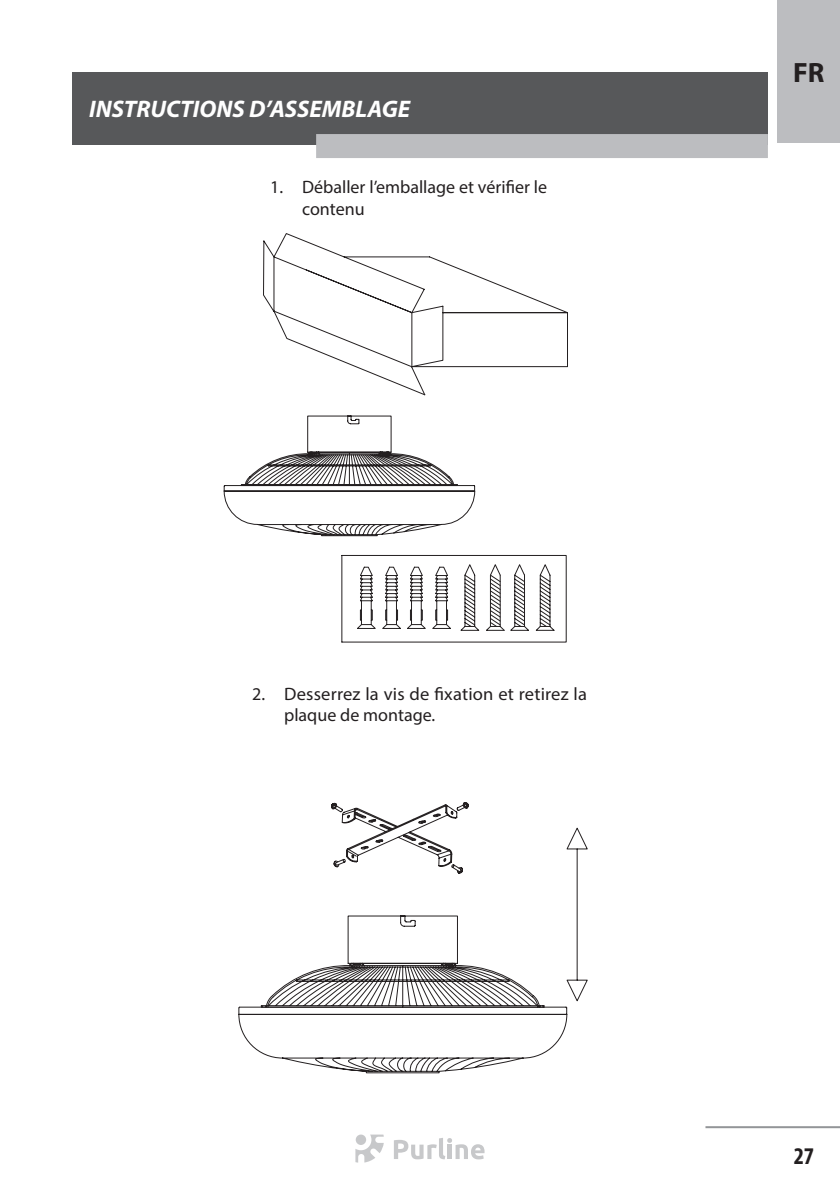
<style>
.page{position:relative;width:840px;height:1191px;background:#fff}
.page>*{position:absolute;margin:0;border:0;box-sizing:border-box;transform-origin:0 0}
.t1{font:700 28px "Myriad Pro";color:#231f20}
.t2{font:italic 700 24px "Myriad Pro";color:#fff}
.t3{font:700 condensed 24px "Myriad Pro";color:#231f20}
.t4{font:18px/21.6px "Myriad Pro";color:#231f20}
</style>
<div class="page">
<div style="left:777px;top:0;width:62px;height:143px;background:#bcbdc0"></div>
<hr style="left:705px;top:1126px;width:134px;height:2px;background:#939598">
<svg style="left:394px;top:1138px;width:90px;height:21px"></svg>
<svg style="left:355px;top:1134px;width:28px;height:28px"></svg>
<div style="left:355px;top:1134px;width:11px;height:11px;background:#c7c8ca;border-radius:50%"></div>
<div style="left:72px;top:72px;width:695px;height:72px;background:#57585a"></div>
<div style="left:316px;top:134px;width:451px;height:24px;background:#bcbdc0"></div>
<svg style="left:331px;top:802px;width:138px;height:16px"></svg>
<svg style="left:333px;top:818px;width:255px;height:190px"></svg>
<svg style="left:238px;top:915px;width:329px;height:158px"></svg>
<svg style="left:263px;top:233px;width:305px;height:410px"></svg>
<svg style="left:263px;top:451px;width:242px;height:180px"></svg>
<svg style="left:223px;top:415px;width:252px;height:122px"></svg>
<h2 class="t2" style="left:89px;top:93px;width:322px">INSTRUCTIONS D’ASSEMBLAGE</h2>
<p class="t4" style="left:270px;top:176px;width:14px">1.</p>
<p class="t4" style="left:302px;top:176px;width:246px">Déballer l’emballage et vérifier le contenu</p>
<p class="t4" style="left:252px;top:682px;width:14px">2.</p>
<p class="t4" style="left:284px;top:682px;width:304px">Desserrez la vis de fixation et retirez la plaque de montage.</p>
<h1 class="t1" style="left:792px;top:54px;width:33px">FR</h1>
<h2 class="t3" style="left:793px;top:1141px;width:22px">27</h2>
</div>
